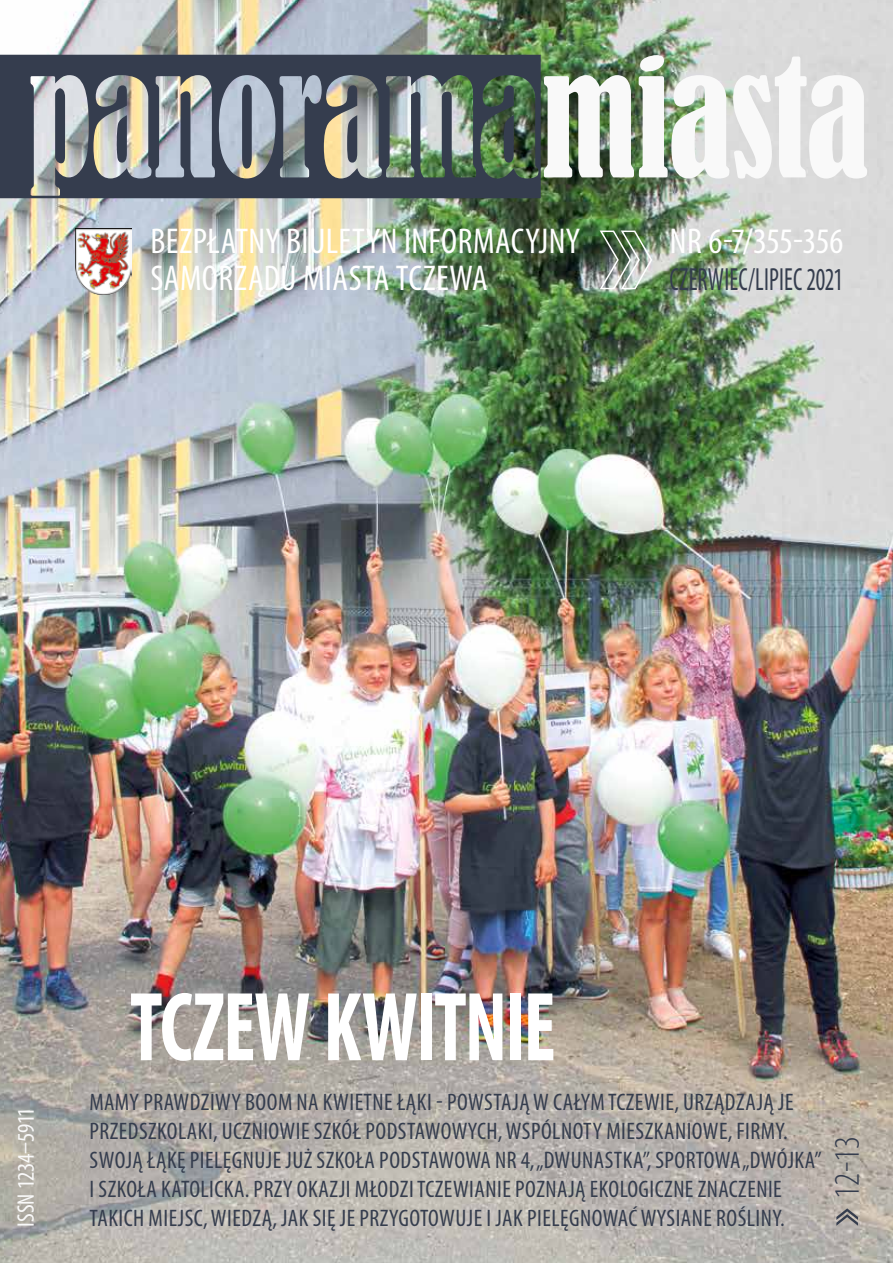
<style>
.page{position:relative;width:893px;height:1263px;background:#fff}
.page>*{position:absolute;margin:0;border:0;box-sizing:border-box;transform-origin:0 0}
.t1{font:condensed 151.8px "Bernard";letter-spacing:-.01em;color:#f9f9f9;scale:.87 1}
.t2{font:700 condensed 99px "Myriad Pro";letter-spacing:-.025em;color:#fff;scale:.83 1}
.t3{font:300 60px "Myriad Pro";color:#353d4e}
.t4{font:condensed 36px/36.8px "Myriad Pro";letter-spacing:.01em;color:#fff}
.t5{font:300 condensed 36px "Myriad Pro";color:#353d4e}
.t6{font:condensed 32.25px "Myriad Pro";letter-spacing:.005em;color:#353d4e;scale:.77 1}
.t7{font:condensed 24px/28.8px "Myriad Pro";letter-spacing:.02em;color:#353d4e}
.t8{font:condensed 24px "Myriad Pro";letter-spacing:-.005em;color:#f9f9f9}
</style>
<div class="page">
<img style="left:0;top:0;width:893px;height:1263px">
<img style="left:76px;top:228px;width:55px;height:66px">
<img style="left:598px;top:230px;width:55px;height:60px">
<img style="left:0;top:55px;width:541px;height:143px">
<h1 class="t1" style="left:541px;top:31px;width:379px">MIASTA</h1>
<h3 class="t4" style="left:151px;top:222px;width:431px">BEZPŁATNY BIULETYN INFORMACYJNY<br>SAMORZĄDU MIASTA TCZEWA</h3>
<h3 class="t4" style="left:670px;top:222px;width:175px">NR 6-7/355-356</h3>
<h3 class="t6" style="left:670px;top:260px;width:227px">CZERWIEC/LIPIEC 2021</h3>
<p class="t8" style="left:12px;top:1227px;width:121px;rotate:-90deg">ISSN 1234–5911</p>
<h2 class="t2" style="left:130px;top:965px;width:515px">TCZEW KWITNIE</h2>
<p class="t7" style="left:90px;top:1088px;width:734px">MAMY PRAWDZIWY BOOM NA KWIETNE ŁĄKI - POWSTAJĄ W CAŁYM TCZEWIE, URZĄDZAJĄ JE PRZEDSZKOLAKI, UCZNIOWIE SZKÓŁ PODSTAWOWYCH, WSPÓLNOTY MIESZKANIOWE, FIRMY.<br>SWOJĄ ŁĄKĘ PIELĘGNUJE JUŻ SZKOŁA PODSTAWOWA NR 4, „DWUNASTKA”, SPORTOWA „DWÓJKA” I SZKOŁA KATOLICKA. PRZY OKAZJI MŁODZI TCZEWIANIE POZNAJĄ EKOLOGICZNE ZNACZENIE TAKICH MIEJSC, WIEDZĄ, JAK SIĘ JE PRZYGOTOWUJE I JAK PIELĘGNOWAĆ WYSIANE ROŚLINY.</p>
<h3 class="t5" style="left:826px;top:1199px;width:65px;rotate:-90deg">12-13</h3>
<h3 class="t3" style="left:809px;top:1227px;width:22px;rotate:-90deg">››</h3>
</div>
